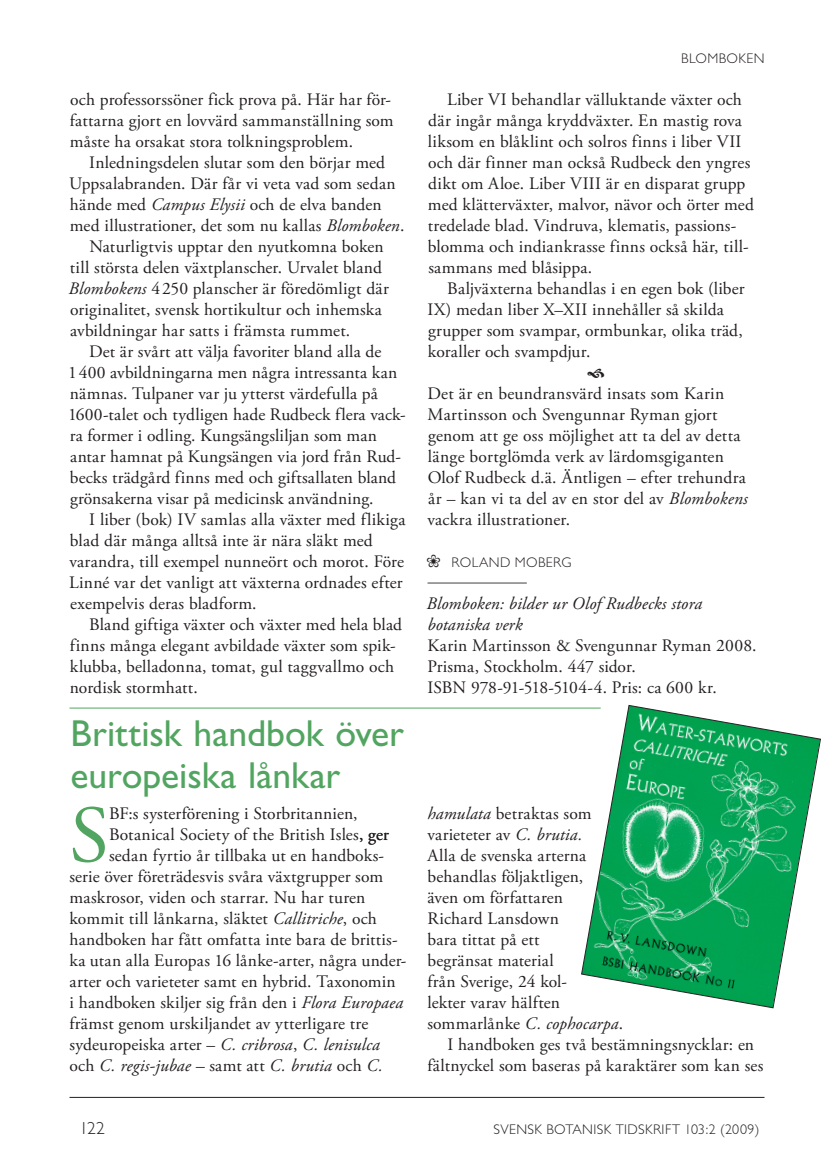
<style>
.page{position:relative;width:834px;height:1166px;background:#fff}
.page>*{position:absolute;margin:0;border:0;box-sizing:border-box;transform-origin:0 0}
.t1{font:80.85px "Adobe Garamond Pro";color:#52a560}
.Artikelrubrik{font:37.62px/42px "Gill Sans";color:#52a560}
.Normal___indrag{font:17.5px/21px "Adobe Garamond Pro";letter-spacing:.01em;color:#231f20}
.t2{font:italic 17.5px/21px "Adobe Garamond Pro";letter-spacing:.01em;color:#231f20}
.t3{font:300 17.5px "Gill Sans";color:#231f20}
.Författare{font:300 14px "Gill Sans";letter-spacing:.03em;color:#231f20}
.s1{font-style:italic}
.s2{font-style:normal}
</style>
<div class="page">
<hr style="left:69px;top:1097px;width:695px;height:1px;background:#231f20">
<hr style="left:427px;top:582px;width:99px;height:1px;background:#3e4042">
<svg style="left:580px;top:704px;width:241px;height:305px"></svg>
<hr style="left:69px;top:707px;width:531px;height:1px;background:#52a560">
<p class="Normal___indrag" style="left:70px;top:90px;width:325px">och professorssöner fick prova på. Här har för&shy;fattarna gjort en lovvärd sammanställning som måste ha orsakat stora tolkningsproblem.</p>
<p class="Normal___indrag" style="left:69px;top:153px;width:337px;text-indent:20px">Inledningsdelen slutar som den börjar med Uppsalabranden. Där får vi veta vad som sedan hände med <span class="s1">Campus Elysii</span> och de elva banden med illustrationer, det som nu kallas <span class="s1">Blomboken</span>.</p>
<p class="Normal___indrag" style="left:68px;top:237px;width:322px;text-indent:21px">Naturligtvis upptar den nyutkomna boken till största delen växtplanscher. Urvalet bland <span class="s1">Blombokens</span> 4250 planscher är föredömligt där originalitet, svensk hortikultur och inhemska avbildningar har satts i främsta rummet.</p>
<p class="Normal___indrag" style="left:68px;top:342px;width:339px;text-indent:21px">Det är svårt att välja favoriter bland alla de 1400 avbildningarna men några intressanta kan nämnas. Tulpaner var ju ytterst värdefulla på 1600-talet och tydligen hade Rudbeck flera vack&shy;ra former i odling. Kungsängsliljan som man antar hamnat på Kungsängen via jord från Rud&shy;becks trädgård finns med och giftsallaten bland grönsakerna visar på medicinsk användning.</p>
<p class="Normal___indrag" style="left:69px;top:510px;width:337px;text-indent:20px">I liber (bok) IV samlas alla växter med flikiga blad där många alltså inte är nära släkt med varandra, till exempel nunneört och morot. Före Linné var det vanligt att växterna ordnades efter exempelvis deras bladform.</p>
<p class="Normal___indrag" style="left:70px;top:615px;width:334px;text-indent:19px">Bland giftiga växter och växter med hela blad finns många elegant avbildade växter som spik&shy;klubba, belladonna, tomat, gul taggvallmo och nordisk stormhatt.</p>
<p class="Artikelrubrik" style="left:70px;top:712px;width:335px">Brittisk handbok över europeiska lånkar</p>
<p class="t1" style="left:69px;top:787px;width:41px">S</p>
<p class="Normal___indrag" style="left:109px;top:804px;width:250px">BF:s systerförening i Storbritannien,</p>
<p class="Normal___indrag" style="left:109px;top:825px;width:281px">Botanical Society of the British Isles, ger</p>
<p class="Normal___indrag" style="left:109px;top:846px;width:276px">sedan fyrtio år tillbaka ut en handboks-</p>
<p class="Normal___indrag" style="left:69px;top:867px;width:315px">serie över företrädesvis svåra växtgrupper som</p>
<p class="Normal___indrag" style="left:69px;top:888px;width:297px">maskrosor, viden och starrar. Nu har turen</p>
<p class="Normal___indrag" style="left:69px;top:909px;width:309px">kommit till lånkarna, släktet <span class="s1">Callitriche</span>, och</p>
<p class="Normal___indrag" style="left:69px;top:930px;width:329px">handboken har fått omfatta inte bara de brittis-</p>
<p class="Normal___indrag" style="left:69px;top:951px;width:337px">ka utan alla Europas 16 lånke-arter, några under-</p>
<p class="Normal___indrag" style="left:69px;top:972px;width:328px">arter och varieteter samt en hybrid. Taxonomin</p>
<p class="Normal___indrag" style="left:69px;top:993px;width:335px">i handboken skiljer sig från den i <span class="s1">Flora Europaea</span></p>
<p class="Normal___indrag" style="left:69px;top:1014px;width:300px">främst genom urskiljandet av ytterligare tre</p>
<p class="t2" style="left:69px;top:1034px;width:312px"><span class="s2">sydeuropeiska arter –</span> C. cribrosa<span class="s2">,</span> C. lenisulca</p>
<p class="t2" style="left:69px;top:1055px;width:315px"><span class="s2">och</span> C. regis-jubae – <span class="s2">samt att</span> C. brutia <span class="s2">och</span> C.</p>
<p class="Författare" style="left:681px;top:50px;width:85px">BLOMBOKEN</p>
<p class="Normal___indrag" style="left:428px;top:90px;width:327px;text-indent:19px">Liber VI behandlar välluktande växter och där ingår många kryddväxter. En mastig rova liksom en blåklint och solros finns i liber VII och där finner man också Rudbeck den yngres dikt om Aloe. Liber VIII är en disparat grupp med klätterväxter, malvor, nävor och örter med tredelade blad. Vindruva, klematis, passions&shy;blomma och indiankrasse finns också här, till&shy;sammans med blåsippa.</p>
<p class="Normal___indrag" style="left:427px;top:279px;width:318px;text-indent:20px">Baljväxterna behandlas i en egen bok (liber IX) medan liber X–XII innehåller så skilda grupper som svampar, ormbunkar, olika träd, koraller och svampdjur.</p>
<p class="Normal___indrag" style="left:427px;top:384px;width:322px">Det är en beundransvärd insats som Karin Martinsson och Svengunnar Ryman gjort genom att ge oss möjlighet att ta del av detta länge bortglömda verk av lärdomsgiganten Olof Rudbeck d.ä. Äntligen – efter trehundra år – kan vi ta del av en stor del av <span class="s1">Blombokens </span>vackra illustrationer.</p>
<p class="Författare" style="left:426px;top:554px;width:146px">❀ ROLAND MOBERG</p>
<p class="t2" style="left:426px;top:593px;width:277px">Blomboken: bilder ur Olof Rudbecks stora botaniska verk</p>
<p class="Normal___indrag" style="left:427px;top:636px;width:330px">Karin Martinsson &amp; Svengunnar Ryman 2008.</p>
<p class="Normal___indrag" style="left:427px;top:657px;width:291px">Prisma, Stockholm. 447 sidor.<br>ISBN 978-91-518-5104-4. Pris: ca 600 kr.</p>
<p class="Normal___indrag" style="left:427px;top:804px;width:197px"><span class="s1">hamulata</span> betraktas som varieteter av <span class="s1">C. brutia.<br></span>Alla de svenska arterna behandlas följaktligen,<br>även om författaren<br>Richard Lansdown<br>bara tittat på ett<br>begränsat material<br>från Sverige, 24 kol-<br>lekter varav hälften sommarlånke <span class="s1">C. copho-carpa</span>.</p>
<p class="Normal___indrag" style="left:427px;top:1035px;width:337px;text-indent:20px">I handboken ges två bestämningsnycklar: en fältnyckel som baseras på karaktärer som kan ses</p>
<p class="t3" style="left:79px;top:1118px;width:27px">122</p>
<p class="Författare" style="left:493px;top:1121px;width:267px">SVENSK BOTANISK TIDSKRIFT 103:2 (2009)</p>
</div>
